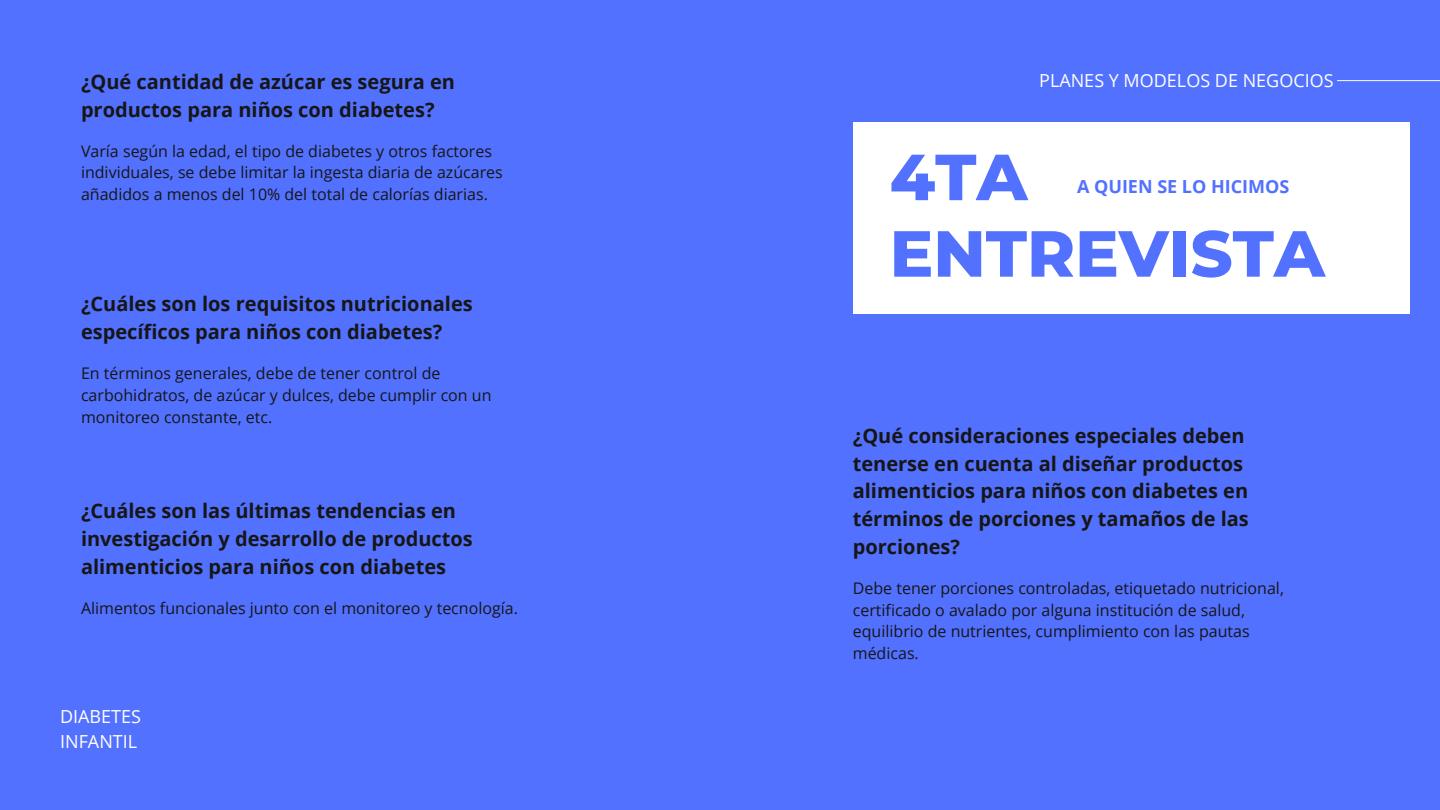
<style>
.page{position:relative;width:1440px;height:810px;background:#5271ff}
.page>*{position:absolute;margin:0;border:0;box-sizing:border-box;transform-origin:0 0}
.t1{font:800 65px/76.5px "Montserrat";color:#5271ff}
.t2{font:700 20px/27.8px "Open Sans";color:#171616}
.t3{font:18px/24.8px "Open Sans";color:#fff}
.t4{font:700 18px "Open Sans";color:#5271ff}
.t5{font:16px/21.8px "Open Sans";color:#171616}
</style>
<div class="page">
<div style="left:853px;top:122px;width:557px;height:191px;background:#fff"></div>
<hr style="left:1337px;top:80px;width:103px;height:1px;background:#fff">
<p class="t2" style="left:81px;top:67px;width:376px">¿Qué cantidad de azúcar es segura en productos para niños con diabetes?</p>
<p class="t5" style="left:81px;top:140px;width:423px">Varía según la edad, el tipo de diabetes y otros factores individuales, se debe limitar la ingesta diaria de azúcares añadidos a menos del 10% del total de calorías diarias.</p>
<p class="t2" style="left:81px;top:290px;width:393px">¿Cuáles son los requisitos nutricionales específicos para niños con diabetes?</p>
<p class="t5" style="left:81px;top:362px;width:412px">En términos generales, debe de tener control de carbohidratos, de azúcar y dulces, debe cumplir con un monitoreo constante, etc.</p>
<p class="t2" style="left:81px;top:497px;width:393px">¿Cuáles son las últimas tendencias en investigación y desarrollo de productos alimenticios para niños con diabetes</p>
<p class="t5" style="left:81px;top:597px;width:439px">Alimentos funcionales junto con el monitoreo y tecnología.</p>
<p class="t3" style="left:60px;top:704px;width:82px">DIABETES<br>INFANTIL</p>
<p class="t3" style="left:1039px;top:68px;width:296px">PLANES Y MODELOS DE NEGOCIOS</p>
<h1 class="t1" style="left:890px;top:139px;width:437px">4TA<br>ENTREVISTA</h1>
<p class="t4" style="left:1077px;top:173px;width:214px">A QUIEN SE LO HICIMOS</p>
<p class="t2" style="left:853px;top:421px;width:397px">¿Qué consideraciones especiales deben tenerse en cuenta al diseñar productos alimenticios para niños con diabetes en términos de porciones y tamaños de las porciones?</p>
<p class="t5" style="left:853px;top:577px;width:433px">Debe tener porciones controladas, etiquetado nutricional, certificado o avalado por alguna institución de salud, equilibrio de nutrientes, cumplimiento con las pautas médicas.</p>
</div>
